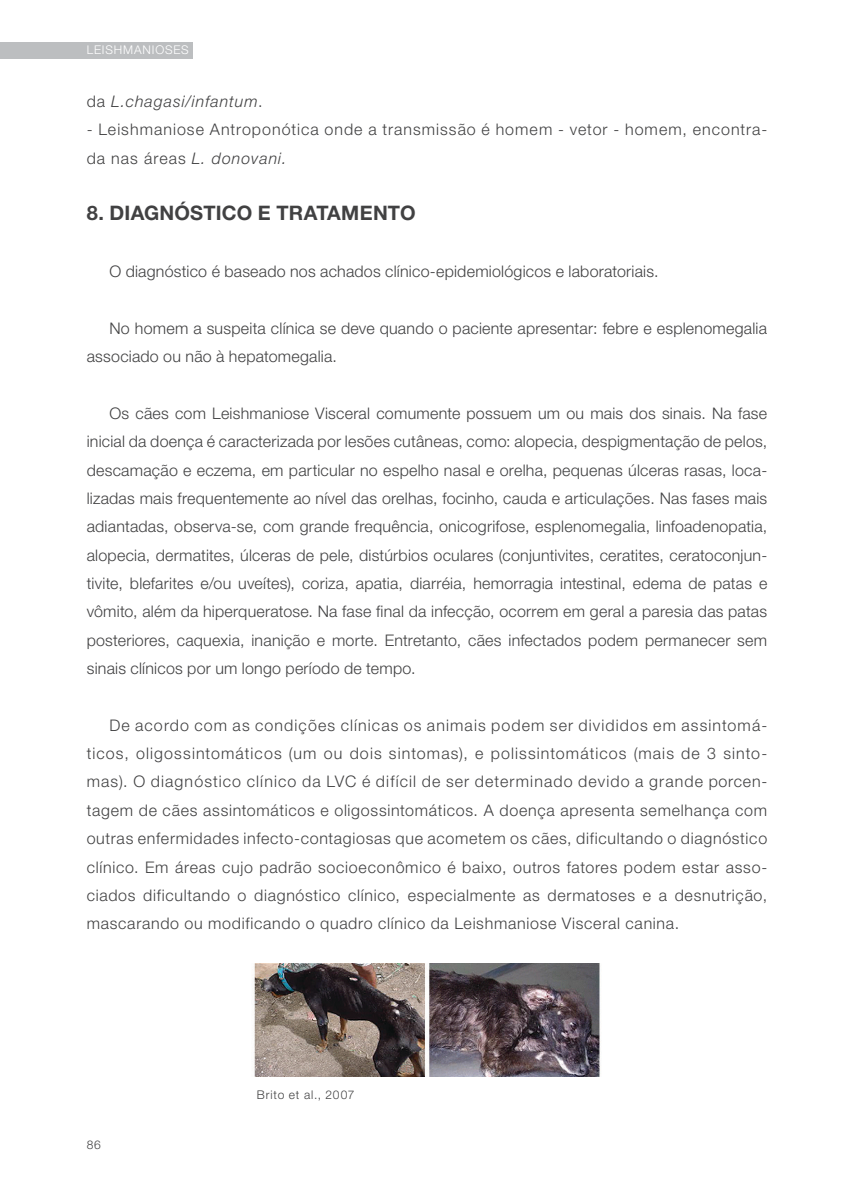
<style>
.page{position:relative;width:854px;height:1194px;background:#fff}
.page>*{position:absolute;margin:0;border:0;box-sizing:border-box;transform-origin:0 0}
.t1{font:700 20px "Helvetica Neue";letter-spacing:.01em;color:#414142}
.t2{font:300 16px/28.4px "Helvetica Neue";letter-spacing:.015em;color:#414142;text-align:justify}
.t3{font:300 16px/28.4px "Helvetica Neue";letter-spacing:.065em;color:#414142}
.t4{font:italic 300 16px "Helvetica Neue";letter-spacing:.065em;color:#414142}
.t5{font:300 12px "Helvetica Neue";letter-spacing:.075em;color:#414142}
.t6{font:300 12px "Helvetica Neue";letter-spacing:.07em;color:#fff}
.s1{font-style:normal}
.s2{font-style:italic}
</style>
<div class="page">
<div style="left:0;top:42px;width:193px;height:16px;background:#bcbec0"></div>
<img style="left:254px;top:963px;width:347px;height:114px">
<p class="t6" style="left:87px;top:42px;width:104px">LEISHMANIOSES</p>
<p class="t4" style="left:87px;top:92px;width:177px"><span class="s1">da</span> L.chagasi/infantum<span class="s1">.</span></p>
<p class="t3" style="left:87px;top:115px;width:682px">- Leishmaniose Antroponótica onde a transmissão é homem - vetor - homem, encontra&shy;da nas áreas <span class="s2">L. donovani.</span></p>
<p class="t1" style="left:87px;top:201px;width:330px">8. DIAGNÓSTICO E TRATAMENTO</p>
<p class="t2" style="left:109px;top:257px;width:551px">O diagnóstico é baseado nos achados clínico-epidemiológicos e laboratoriais.</p>
<p class="t2" style="left:87px;top:314px;width:682px;text-indent:23px">No homem a suspeita clínica se deve quando o paciente apresentar: febre e esplenomegalia associado ou não à hepatomegalia.</p>
<p class="t2" style="left:87px;top:399px;width:682px;text-indent:23px">Os cães com Leishmaniose Visceral comumente possuem um ou mais dos sinais. Na fase inicial da doença é caracterizada por lesões cutâneas, como: alopecia, despigmentação de pelos, descamação e eczema, em particular no espelho nasal e orelha, pequenas úlceras rasas, loca&shy;lizadas mais frequentemente ao nível das orelhas, focinho, cauda e articulações. Nas fases mais adiantadas, observa-se, com grande frequência, onicogrifose, esplenomegalia, linfoadenopatia, alopecia, dermatites, úlceras de pele, distúrbios oculares (conjuntivites, ceratites, ceratoconjun&shy;tivite, blefarites e/ou uveítes), coriza, apatia, diarréia, hemorragia intestinal, edema de patas e vômito, além da hiperqueratose. Na fase final da infecção, ocorrem em geral a paresia das patas posteriores, caquexia, inanição e morte. Entretanto, cães infectados podem permanecer sem sinais clínicos por um longo período de tempo.</p>
<p class="t2" style="left:87px;top:710px;width:682px;text-indent:23px">De acordo com as condições clínicas os animais podem ser divididos em assintomá&shy;ticos, oligossintomáticos (um ou dois sintomas), e polissintomáticos (mais de 3 sinto&shy;mas). O diagnóstico clínico da LVC é difícil de ser determinado devido a grande porcen&shy;tagem de cães assintomáticos e oligossintomáticos. A doença apresenta semelhança com outras enfermidades infecto-contagiosas que acometem os cães, dificultando o diagnóstico clínico. Em áreas cujo padrão socioeconômico é baixo, outros fatores podem estar asso&shy;ciados dificultando o diagnóstico clínico, especialmente as dermatoses e a desnutrição, mascarando ou modificando o quadro clínico da Leishmaniose Visceral canina.</p>
<p class="t5" style="left:87px;top:1138px;width:16px">86</p>
<p class="t5" style="left:257px;top:1088px;width:99px">Brito et al., 2007</p>
</div>
